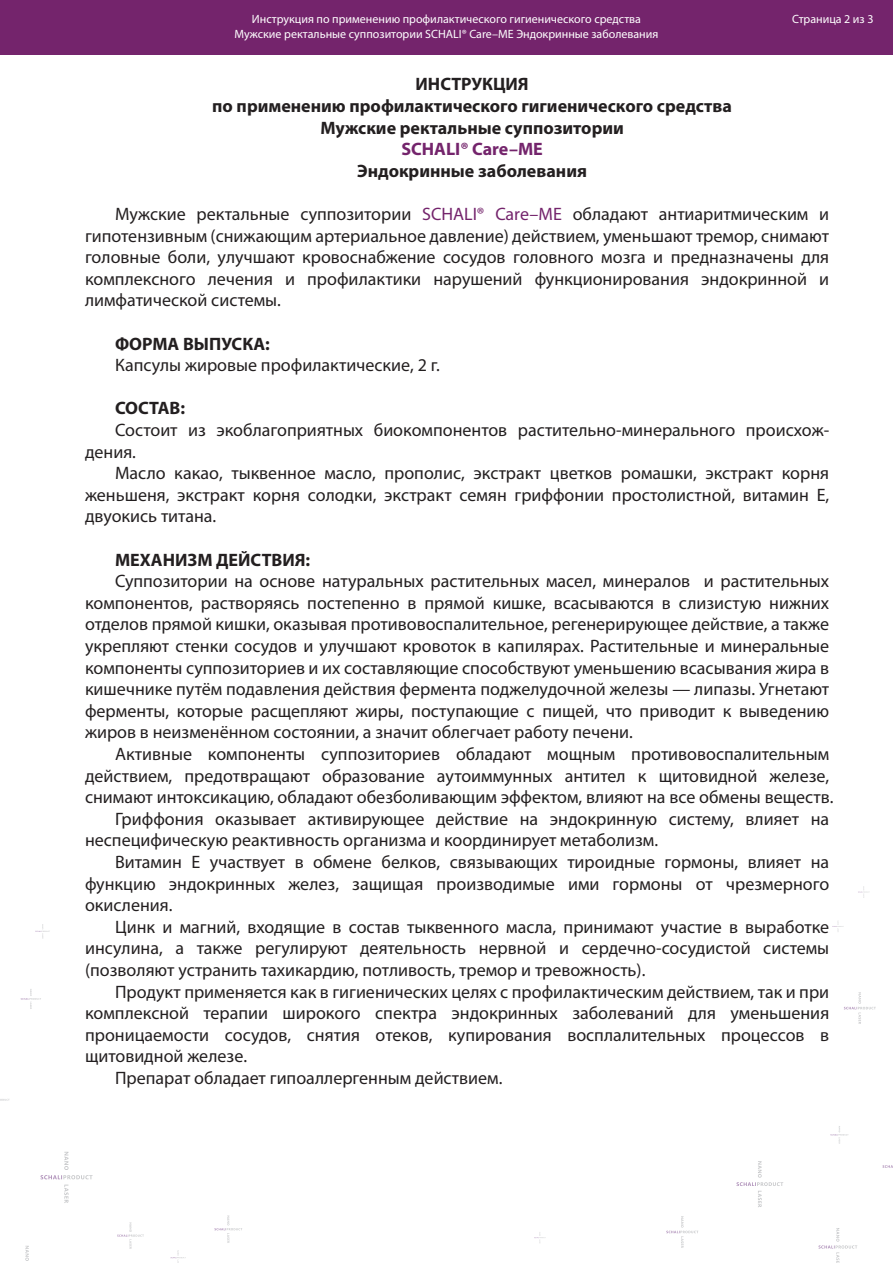
<style>
.page{position:relative;width:893px;height:1263px;background:#fff}
.page>*{position:absolute;margin:0;border:0;box-sizing:border-box;transform-origin:0 0}
.t1{font:18px/21.6px "Myriad Pro";color:#231f20;text-align:justify}
.t2{font:700 18px/21.6px "Myriad Pro";color:#231f20;text-align:center}
.t3{font:700 18px "Myriad Pro";color:#74246c}
.t4{font:12px "Myriad Pro";color:#fff}
.s1{color:#74246c}
</style>
<div class="page">
<svg style="left:41px;top:1152px;width:52px;height:51px"></svg>
<svg style="left:0;top:1099px;width:10px;height:2px"></svg>
<svg style="left:117px;top:1222px;width:27px;height:27px"></svg>
<svg style="left:171px;top:1250px;width:15px;height:13px"></svg>
<svg style="left:214px;top:1215px;width:28px;height:28px"></svg>
<svg style="left:25px;top:1246px;width:4px;height:15px"></svg>
<svg style="left:21px;top:989px;width:20px;height:20px"></svg>
<svg style="left:35px;top:924px;width:15px;height:15px"></svg>
<svg style="left:666px;top:1216px;width:32px;height:32px"></svg>
<svg style="left:736px;top:1161px;width:47px;height:46px"></svg>
<svg style="left:818px;top:1228px;width:39px;height:35px"></svg>
<svg style="left:882px;top:1165px;width:11px;height:3px"></svg>
<svg style="left:830px;top:1126px;width:18px;height:18px"></svg>
<svg style="left:534px;top:1232px;width:12px;height:11px"></svg>
<svg style="left:844px;top:992px;width:32px;height:32px"></svg>
<svg style="left:832px;top:921px;width:12px;height:11px"></svg>
<svg style="left:858px;top:886px;width:11px;height:12px"></svg>
<div style="left:0;top:0;width:893px;height:54px;background:#74246c"></div>
<p class="t4" style="left:252px;top:12px;width:391px">Инструкция по применению профилактического гигиенического средства</p>
<p class="t4" style="left:792px;top:11px;width:83px">Страница 2 из 3</p>
<p class="t4" style="left:234px;top:26px;width:425px">Мужские ректальные суппозитории SCHALI® Care–ME Эндокринные заболевания</p>
<p class="t2" style="left:212px;top:73px;width:521px">ИНСТРУКЦИЯ<br>по применению профилактического гигиенического средства<br>Мужские ректальные суппозитории</p>
<p class="t3" style="left:401px;top:137px;width:143px">SCHALI® Care–ME</p>
<p class="t2" style="left:357px;top:159px;width:231px">Эндокринные заболевания</p>
<p class="t1" style="left:85px;top:203px;width:746px;text-indent:30px">Мужские ректальные суппозитории <span class="s1">SCHALI® Care–ME</span> обладают антиаритмическим и гипотензивным (снижающим артериальное давление) действием, уменьшают тремор, снимают головные боли, улучшают кровоснабжение сосудов головного мозга и предназначены для комплексного лечения и профилактики нарушений функционирования эндокринной и лимфатической системы.</p>
<p class="t2" style="left:115px;top:332px;width:156px">ФОРМА ВЫПУСКА:</p>
<p class="t1" style="left:115px;top:354px;width:326px">Капсулы жировые профилактические, 2 г.</p>
<p class="t2" style="left:115px;top:397px;width:72px">СОСТАВ:</p>
<p class="t1" style="left:85px;top:419px;width:746px;text-indent:30px">Состоит из экоблагоприятных биокомпонентов растительно-минерального происхож&shy;дения.</p>
<p class="t1" style="left:85px;top:462px;width:746px;text-indent:30px">Масло какао, тыквенное масло, прополис, экстракт цветков ромашки, экстракт корня женьшеня, экстракт корня солодки, экстракт семян гриффонии простолистной, витамин Е, двуокись титана.</p>
<p class="t2" style="left:115px;top:548px;width:197px">МЕХАНИЗМ ДЕЙСТВИЯ:</p>
<p class="t1" style="left:85px;top:570px;width:746px;text-indent:30px">Суппозитории на основе натуральных растительных масел, минералов и растительных компонентов, растворяясь постепенно в прямой кишке, всасываются в слизистую нижних отделов прямой кишки, оказывая противовоспалительное, регенерирующее действие, а также укрепляют стенки сосудов и улучшают кровоток в капилярах. Растительные и минеральные компоненты суппозиториев и их составляющие способствуют уменьшению всасывания жира в кишечнике путём подавления действия фермента поджелудочной железы — липазы. Угнетают ферменты, которые расщепляют жиры, поступающие с пищей, что приводит к выведению жиров в неизменённом состоянии, а значит облегчает работу печени.</p>
<p class="t1" style="left:115px;top:743px;width:716px">Активные компоненты суппозиториев обладают мощным противовоспалительным</p>
<p class="t1" style="left:85px;top:764px;width:746px">действием, предотвращают образование аутоиммунных антител к щитовидной железе,</p>
<p class="t1" style="left:85px;top:786px;width:750px">снимают интоксикацию, обладают обезболивающим эффектом, влияют на все обмены веществ.</p>
<p class="t1" style="left:115px;top:808px;width:716px">Гриффония оказывает активирующее действие на эндокринную систему, влияет на</p>
<p class="t1" style="left:85px;top:829px;width:575px">неспецифическую реактивность организма и координирует метаболизм.</p>
<p class="t1" style="left:115px;top:851px;width:716px">Витамин Е участвует в обмене белков, связывающих тироидные гормоны, влияет на</p>
<p class="t1" style="left:85px;top:872px;width:746px">функцию эндокринных желез, защищая производимые ими гормоны от чрезмерного</p>
<p class="t1" style="left:85px;top:894px;width:89px">окисления.</p>
<p class="t1" style="left:115px;top:916px;width:716px">Цинк и магний, входящие в состав тыквенного масла, принимают участие в выработке</p>
<p class="t1" style="left:85px;top:937px;width:746px">инсулина, а также регулируют деятельность нервной и сердечно-сосудистой системы</p>
<p class="t1" style="left:85px;top:959px;width:562px">(позволяют устранить тахикардию, потливость, тремор и тревожность).</p>
<p class="t1" style="left:115px;top:980px;width:716px">Продукт применяется как в гигиенических целях с профилактическим действием, так и при</p>
<p class="t1" style="left:85px;top:1002px;width:746px">комплексной терапии широкого спектра эндокринных заболеваний для уменьшения</p>
<p class="t1" style="left:85px;top:1024px;width:746px">проницаемости сосудов, снятия отеков, купирования восплалительных процессов в</p>
<p class="t1" style="left:85px;top:1045px;width:164px">щитовидной железе.</p>
<p class="t1" style="left:115px;top:1067px;width:389px">Препарат обладает гипоаллергенным действием.</p>
</div>
